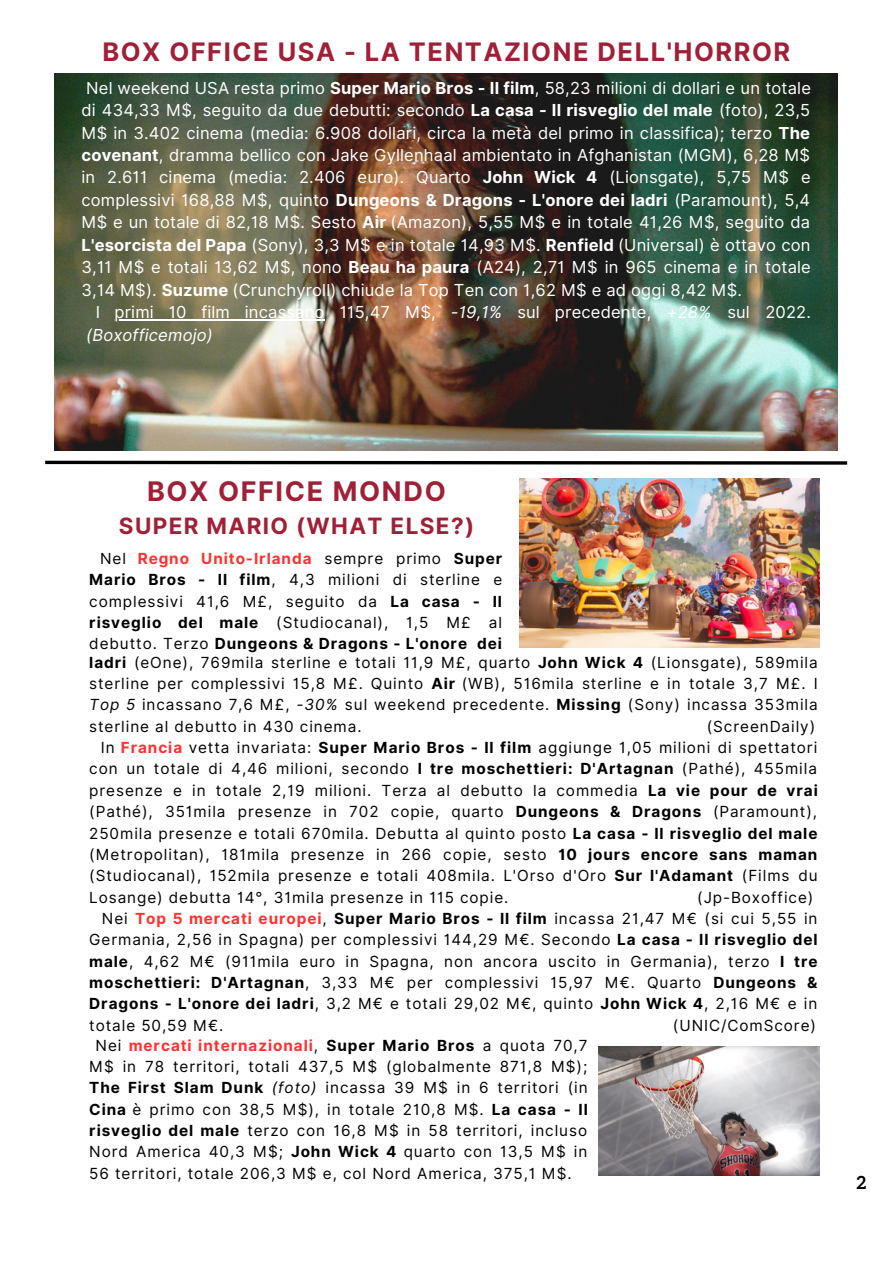
<style>
.page{position:relative;width:893px;height:1264px;background:#fff}
.page>*{position:absolute;margin:0;border:0;box-sizing:border-box;transform-origin:0 0}
.t1{font:700 27px "Inter";letter-spacing:.06em;color:#a02037}
.t2{font:700 25.5px "Inter";letter-spacing:.06em;color:#a02037}
.t3{font:700 22.5px "Inter";letter-spacing:.06em;color:#a02037}
.t4{font:700 18px "Aleo";color:#000}
.t5{font:16.5px/22.5px "Inter";letter-spacing:.01em;color:#fff;text-align:justify}
.t6{font:15.3px/21.3px "Inter";letter-spacing:.06em;color:#000;text-align:justify}
.s1{font-weight:700}
.s2{font-style:italic}
.s3{font-weight:700;color:#ff3131}
</style>
<div class="page">
<img style="left:55px;top:74px;width:782px;height:376px">
<svg style="left:45px;top:460px;width:803px;height:5px;background:#525252"></svg>
<img style="left:520px;top:478px;width:299px;height:170px">
<img style="left:598px;top:1046px;width:221px;height:129px">
<hr style="left:114px;top:319px;width:210px;height:1px;background:#fff">
<h2 class="t2" style="left:102px;top:36px;width:689px">BOX OFFICE USA - LA TENTAZIONE DELL'HORROR</h2>
<p class="t5" style="left:81px;top:76px;width:730px">Nel weekend USA resta primo <span class="s1">Super Mario Bros - Il film</span>, 58,23 milioni di dollari e un totale di 434,33 M$, seguito da due debutti: secondo <span class="s1">La casa - Il risveglio del male</span> (foto), 23,5<br>M$ in 3.402 cinema (media: 6.908 dollari, circa la metà del primo in classifica); terzo <span class="s1">The covenant</span>, dramma bellico con Jake Gyllenhaal ambientato in Afghanistan (MGM), 6,28 M$ in 2.611 cinema (media: 2.406 euro). Quarto <span class="s1">John Wick 4</span> (Lionsgate), 5,75 M$ e complessivi 168,88 M$, quinto <span class="s1">Dungeons &amp; Dragons - L'onore dei ladri</span> (Paramount), 5,4<br>M$ e un totale di 82,18 M$. Sesto <span class="s1">Air</span> (Amazon), 5,55 M$ e in totale 41,26 M$, seguito da <span class="s1">L'esorcista del Papa</span> (Sony), 3,3 M$ e in totale 14,93 M$. <span class="s1">Renfield</span> (Universal) è ottavo con 3,11 M$ e totali 13,62 M$, nono <span class="s1">Beau ha paura</span> (A24), 2,71 M$ in 965 cinema e in totale 3,14 M$). <span class="s1">Suzume</span> (Crunchyroll) chiude la Top Ten con 1,62 M$ e ad oggi 8,42 M$.</p>
<p class="t5" style="left:86px;top:301px;width:726px;text-indent:9px">I primi 10 film incassano 115,47 M$, <span class="s2">-19,1%</span> sul precedente, <span class="s2">+28%</span> sul 2022. <span class="s2">(Boxofficemojo)</span></p>
<h1 class="t1" style="left:147px;top:475px;width:300px">BOX OFFICE MONDO</h1>
<h3 class="t3" style="left:119px;top:512px;width:357px">SUPER MARIO (WHAT ELSE?)</h3>
<p class="t6" style="left:89px;top:547px;width:414px;text-indent:11px">Nel <span class="s3">Regno Unito-Irlanda</span> sempre primo <span class="s1">Super Mario Bros - Il film</span>, 4,3 milioni di sterline e complessivi 41,6 M£, seguito da <span class="s1">La casa - Il risveglio del male</span> (Studiocanal), 1,5 M£ al debutto. Terzo <span class="s1">Dungeons &amp; Dragons - L'onore dei</span></p>
<p class="t6" style="left:89px;top:651px;width:730px"><span class="s1">ladri</span> (eOne), 769mila sterline e totali 11,9 M£, quarto <span class="s1">John Wick 4</span> (Lionsgate), 589mila sterline per complessivi 15,8 M£. Quinto <span class="s1">Air</span> (WB), 516mila sterline e in totale 3,7 M£. I <span class="s2">Top 5</span> incassano 7,6 M£, <span class="s2">-30%</span> sul weekend precedente. <span class="s1">Missing</span> (Sony) incassa 353mila sterline al debutto in 430 cinema.</p>
<p class="t6" style="left:706px;top:715px;width:110px">(ScreenDaily)</p>
<p class="t6" style="left:101px;top:736px;width:718px">In <span class="s3">Francia</span> vetta invariata: <span class="s1">Super Mario Bros - Il film</span> aggiunge 1,05 milioni di spettatori</p>
<p class="t6" style="left:89px;top:758px;width:729px">con un totale di 4,46 milioni, secondo <span class="s1">I tre moschettieri: D'Artagnan</span> (Pathé), 455mila</p>
<p class="t6" style="left:89px;top:779px;width:730px">presenze e in totale 2,19 milioni. Terza al debutto la commedia <span class="s1">La vie pour de vrai</span></p>
<p class="t6" style="left:89px;top:801px;width:729px">(Pathé), 351mila presenze in 702 copie, quarto <span class="s1">Dungeons &amp; Dragons</span> (Paramount),</p>
<p class="t6" style="left:89px;top:822px;width:729px">250mila presenze e totali 670mila. Debutta al quinto posto <span class="s1">La casa - Il risveglio del male</span></p>
<p class="t6" style="left:89px;top:843px;width:729px">(Metropolitan), 181mila presenze in 266 copie, sesto <span class="s1">10 jours encore sans maman</span></p>
<p class="t6" style="left:89px;top:865px;width:730px">(Studiocanal), 152mila presenze e totali 408mila. L'Orso d'Oro <span class="s1">Sur l'Adamant</span> (Films du</p>
<p class="t6" style="left:89px;top:886px;width:420px">Losange) debutta 14°, 31mila presenze in 115 copie.</p>
<p class="t6" style="left:697px;top:886px;width:118px">(Jp-Boxoffice)</p>
<p class="t6" style="left:102px;top:907px;width:717px">Nei <span class="s3">Top 5 mercati europei</span>, <span class="s1">Super Mario Bros - Il film</span> incassa 21,47 M€ (si cui 5,55 in</p>
<p class="t6" style="left:89px;top:929px;width:729px">Germania, 2,56 in Spagna) per complessivi 144,29 M€. Secondo <span class="s1">La casa - Il risveglio del</span></p>
<p class="t6" style="left:89px;top:950px;width:729px"><span class="s1">male</span>, 4,62 M€ (911mila euro in Spagna, non ancora uscito in Germania), terzo <span class="s1">I tre</span></p>
<p class="t6" style="left:89px;top:971px;width:729px"><span class="s1">moschettieri: D'Artagnan</span>, 3,33 M€ per complessivi 15,97 M€. Quarto <span class="s1">Dungeons &amp;</span></p>
<p class="t6" style="left:89px;top:993px;width:729px"><span class="s1">Dragons - L'onore dei ladri</span>, 3,2 M€ e totali 29,02 M€, quinto <span class="s1">John Wick 4</span>, 2,16 M€ e in</p>
<p class="t6" style="left:89px;top:1014px;width:135px">totale 50,59 M€.</p>
<p class="t6" style="left:673px;top:1014px;width:145px">(UNIC/ComScore)</p>
<p class="t6" style="left:89px;top:1034px;width:500px;text-indent:6px">Nei <span class="s3">mercati internazionali</span>, <span class="s1">Super Mario Bros</span> a quota 70,7<br>M$ in 78 territori, totali 437,5 M$ (globalmente 871,8 M$); <span class="s1">The First Slam Dunk</span> <span class="s2">(foto)</span> incassa 39 M$ in 6 territori (in <span class="s1">Cina</span> è primo con 38,5 M$), in totale 210,8 M$. <span class="s1">La casa - Il risveglio del male</span> terzo con 16,8 M$ in 58 territori, incluso Nord America 40,3 M$; <span class="s1">John Wick 4</span> quarto con 13,5 M$ in 56 territori, totale 206,3 M$ e, col Nord America, 375,1 M$.</p>
<p class="t4" style="left:856px;top:1172px;width:11px">2</p>
</div>
